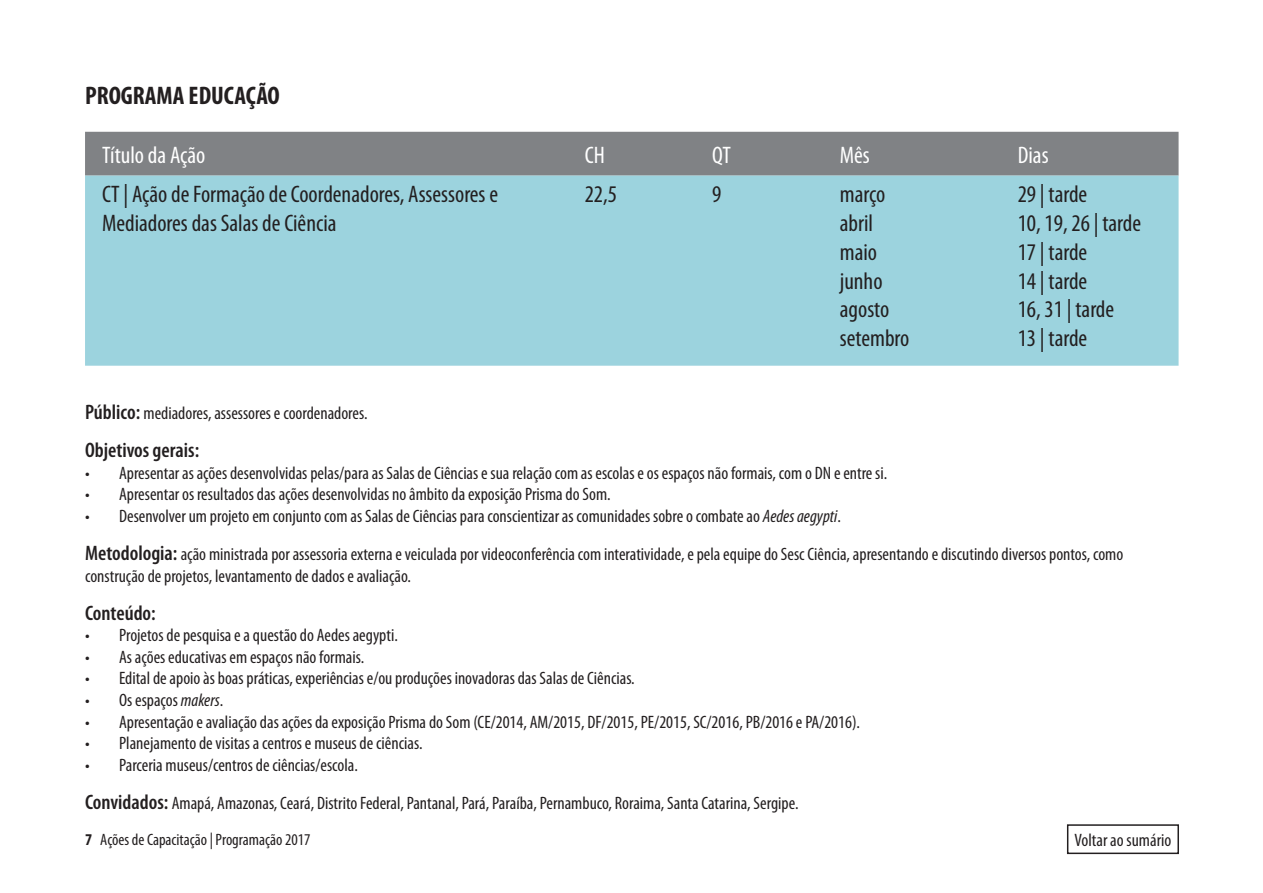
<style>
.page{position:relative;width:1263px;height:893px;background:#fff}
.page>*{position:absolute;margin:0;border:0;box-sizing:border-box;transform-origin:0 0}
.t1{font:700 condensed 25.5px "Myriad Pro";color:#231f20}
.t2{font:condensed 24px/28.8px "Myriad Pro";color:#231f20}
.t3{font:condensed 24px "Myriad Pro";color:#fff}
.t4{font:600 condensed 21px "Myriad Pro";color:#231f20}
.t5{font:condensed 18px/38px "Myriad Pro";color:#231f20}
.t6{font:condensed 16.5px "Myriad Pro";color:#231f20}
.s1{font-weight:600;font-size:21px}
.s2{font-style:italic}
.s3{font-weight:700}
</style>
<div class="page">
<div style="left:1067px;top:824px;width:112px;height:30px;border:2px solid #231f20"></div>
<div style="left:85px;top:132px;width:1093px;height:44px;background:#808285"></div>
<div style="left:85px;top:176px;width:1093px;height:190px;background:#9cd3de"></div>
<h1 class="t1" style="left:85px;top:82px;width:196px">PROGRAMA EDUCAÇÃO</h1>
<h2 class="t3" style="left:102px;top:142px;width:105px">Título da Ação</h2>
<h2 class="t3" style="left:585px;top:142px;width:22px">CH</h2>
<h2 class="t3" style="left:712px;top:142px;width:20px">QT</h2>
<h2 class="t3" style="left:840px;top:142px;width:32px">Mês</h2>
<h2 class="t3" style="left:1018px;top:142px;width:32px">Dias</h2>
<h2 class="t2" style="left:102px;top:180px;width:397px">CT | Ação de Formação de Coordenadores, Assessores e<br>Mediadores das Salas de Ciência</h2>
<h2 class="t2" style="left:585px;top:180px;width:34px">22,5</h2>
<h2 class="t2" style="left:712px;top:180px;width:11px">9</h2>
<h2 class="t2" style="left:840px;top:180px;width:71px">março abril maio junho agosto setembro</h2>
<h2 class="t2" style="left:1018px;top:180px;width:125px">29 | tarde<br>10, 19, 26 | tarde<br>17 | tarde<br>14 | tarde<br>16, 31 | tarde<br>13 | tarde</h2>
<p class="t5" style="left:85px;top:395px;width:284px"><span class="s1">Público:</span> mediadores, assessores e coordenadores.</p>
<p class="t4" style="left:85px;top:439px;width:116px">Objetivos gerais:</p>
<p class="t5" style="left:85px;top:454px;width:804px">• Apresentar as ações desenvolvidas pelas/para as Salas de Ciências e sua relação com as escolas e os espaços não formais, com o DN e entre si.</p>
<p class="t5" style="left:85px;top:476px;width:527px">• Apresentar os resultados das ações desenvolvidas no âmbito da exposição Prisma do Som.</p>
<p class="t5" style="left:85px;top:497px;width:1040px">• Desenvolver um projeto em conjunto com as Salas de Ciências para conscientizar as comunidades sobre o combate ao <span class="s2">Aedes aegypti</span>.<br><span class="s1">Metodologia:</span> ação ministrada por assessoria externa e veiculada por videoconferência com interatividade, e pela equipe do Sesc Ciência, apresentando e discutindo diversos pontos, como</p>
<p class="t5" style="left:85px;top:557px;width:327px">construção de projetos, levantamento de dados e avaliação.</p>
<p class="t4" style="left:85px;top:601px;width:72px">Conteúdo:</p>
<p class="t5" style="left:85px;top:617px;width:314px">• Projetos de pesquisa e a questão do Aedes aegypti.</p>
<p class="t5" style="left:85px;top:638px;width:281px">• As ações educativas em espaços não formais.</p>
<p class="t5" style="left:85px;top:660px;width:551px">• Edital de apoio às boas práticas, experiências e/ou produções inovadoras das Salas de Ciências.</p>
<p class="t5" style="left:85px;top:681px;width:140px">• Os espaços <span class="s2">makers</span>.</p>
<p class="t5" style="left:85px;top:703px;width:776px">• Apresentação e avaliação das ações da exposição Prisma do Som (CE/2014, AM/2015, DF/2015, PE/2015, SC/2016, PB/2016 e PA/2016).</p>
<p class="t5" style="left:85px;top:725px;width:339px">• Planejamento de visitas a centros e museus de ciências.</p>
<p class="t5" style="left:85px;top:746px;width:715px">• Parceria museus/centros de ciências/escola.<br><span class="s1">Convidados:</span> Amapá, Amazonas, Ceará, Distrito Federal, Pantanal, Pará, Paraíba, Pernambuco, Roraima, Santa Catarina, Sergipe.</p>
<p class="t6" style="left:85px;top:830px;width:227px"><span class="s3">7</span> Ações de Capacitação | Programação 2017</p>
<p class="t5" style="left:1074px;top:821px;width:98px">Voltar ao sumário</p>
</div>
